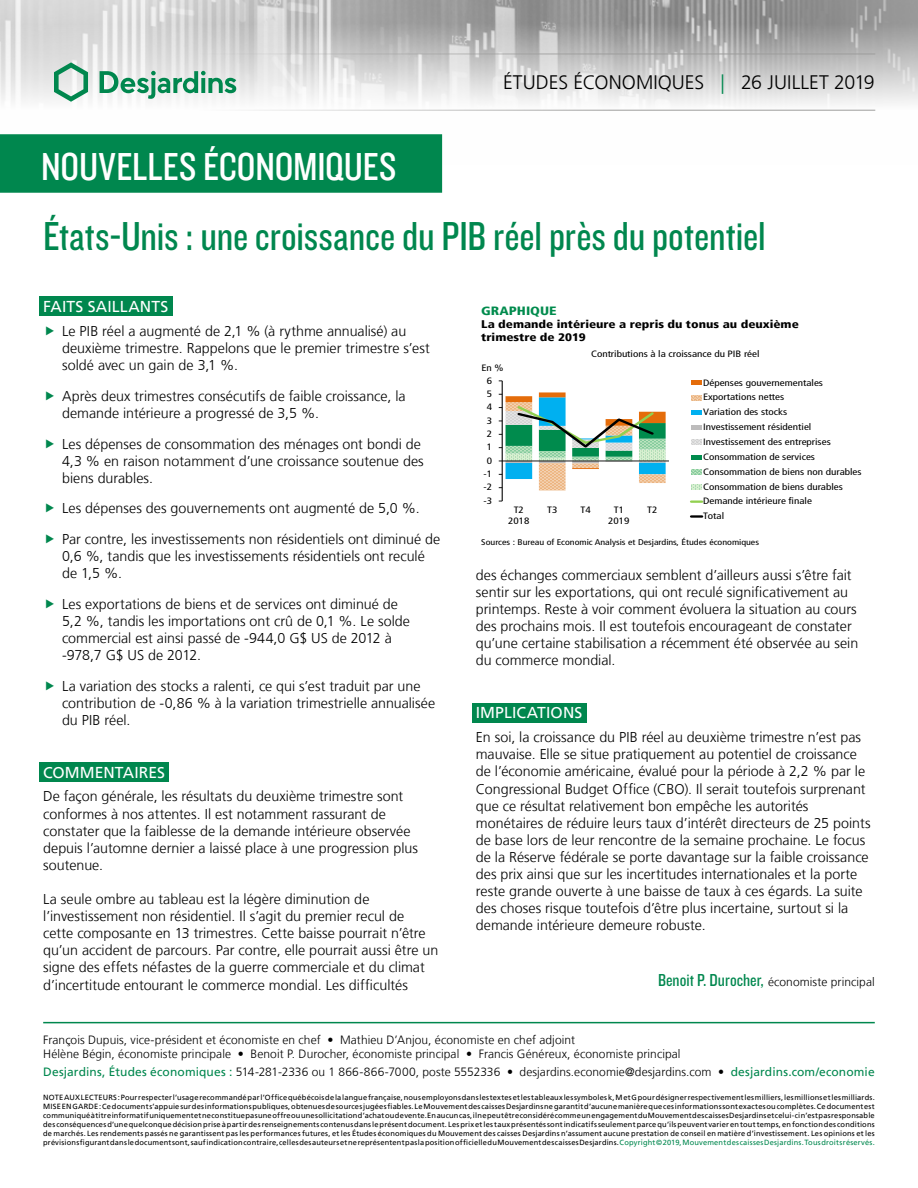
<style>
.page{position:relative;width:918px;height:1188px;background:#fff}
.page>*{position:absolute;margin:0;border:0;box-sizing:border-box;transform-origin:0 0}
.t1{font:42px "Knockout 29 Junior Ltweight";letter-spacing:-.005em;color:#00874e}
.t2{font:40.5px "Knockout 29 Junior Ltweight";color:#fff}
.t3{font:300 19.5px "Frutiger LT";color:#000}
.t4{font:15.75px "Frutiger LT";letter-spacing:.005em;color:#fff}
.t5{font:300 14.25px/17.1px "Frutiger LT";color:#000}
.t6{font:300 12px/14.4px "Frutiger LT";letter-spacing:.005em;color:#000}
.t7{font:900 condensed 12px "Frutiger LT";color:#008b4d;scale:1.2 1}
.t8{font:900 condensed 11.1px/13.2px "Frutiger LT";color:#000;scale:1.2 1}
.t9{font:condensed 9.3px "Frutiger LT";color:#000;scale:1.2 1}
.t10{font:condensed 9.15px/14.9px "Frutiger LT";color:#000;text-align:center;scale:1.2 1}
.t11{font:condensed 8.25px "Frutiger LT";color:#000;scale:1.2 1}
.t12{font:7.5px/9px "Frutiger LT";letter-spacing:.025em;color:#000;text-align:justify}
.s1{color:#00874e}
.s2{font-family:"Knockout 29 Junior Ltweight";font-weight:400;font-size:18px;color:#00874e}
.s3{font-weight:400;color:#00874e}
</style>
<div class="page">
<img style="left:0;top:0;width:918px;height:164px">
<hr style="left:43px;top:54px;width:832px;height:1px;background:#9d9d9c">
<hr style="left:43px;top:110px;width:832px;height:1px;background:#9d9d9c">
<svg style="left:54px;top:62px;width:34px;height:40px"></svg>
<svg style="left:100px;top:71px;width:136px;height:28px"></svg>
<div style="left:0;top:135px;width:441px;height:57px;background:#00874e"></div>
<div style="left:0;top:134px;width:442px;height:59px;border:2px solid #00874e"></div>
<hr style="left:43px;top:1022px;width:832px;height:1px;background:#00874e">
<div style="left:39px;top:296px;width:133px;height:20px;background:#00874e"></div>
<div style="left:39px;top:762px;width:130px;height:20px;background:#00874e"></div>
<div style="left:472px;top:703px;width:114px;height:19px;background:#00874e"></div>
<hr style="left:502px;top:381px;width:1px;height:120px;background:#000">
<hr style="left:502px;top:461px;width:167px;height:1px;background:#000">
<svg style="left:499px;top:392px;width:167px;height:99px"></svg>
<div style="left:691px;top:380px;width:11px;height:5px;background:#e46c0a"></div>
<svg style="left:691px;top:395px;width:11px;height:5px"></svg>
<div style="left:691px;top:410px;width:11px;height:5px;background:#00b0f0"></div>
<div style="left:691px;top:425px;width:11px;height:5px;background:#bdbcbc"></div>
<svg style="left:691px;top:440px;width:11px;height:5px"></svg>
<div style="left:691px;top:455px;width:11px;height:5px;background:#008b4d"></div>
<svg style="left:691px;top:470px;width:11px;height:4px"></svg>
<svg style="left:691px;top:484px;width:11px;height:5px"></svg>
<svg style="left:691px;top:500px;width:11px;height:3px"></svg>
<svg style="left:691px;top:515px;width:11px;height:3px"></svg>
<h2 class="t2" style="left:41px;top:140px;width:357px">NOUVELLES ÉCONOMIQUES</h2>
<h3 class="t3" style="left:503px;top:72px;width:373px">ÉTUDES ÉCONOMIQUES <span class="s1">|</span> 26 JUILLET 2019</h3>
<h1 class="t1" style="left:43px;top:209px;width:724px">États-Unis : une croissance du PIB réel près du potentiel</h1>
<p class="t4" style="left:43px;top:297px;width:127px">FAITS SAILLANTS</p>
<p class="t5" style="left:62px;top:323px;width:369px">Le PIB réel a augmenté de 2,1 % (à rythme annualisé) au deuxième trimestre. Rappelons que le premier trimestre s’est soldé avec un gain de 3,1 %.</p>
<p class="t5" style="left:62px;top:388px;width:345px">Après deux trimestres consécutifs de faible croissance, la demande intérieure a progressé de 3,5 %.</p>
<p class="t5" style="left:62px;top:435px;width:363px">Les dépenses de consommation des ménages ont bondi de<br>4,3 % en raison notamment d’une croissance soutenue des biens durables.</p>
<p class="t5" style="left:62px;top:493px;width:380px;line-height:30.6px">Les dépenses des gouvernements ont augmenté de 5,0 %.<br>Par contre, les investissements non résidentiels ont diminué de</p>
<p class="t5" style="left:62px;top:548px;width:364px">0,6 %, tandis que les investissements résidentiels ont reculé de 1,5 %.</p>
<p class="t5" style="left:62px;top:595px;width:349px">Les exportations de biens et de services ont diminué de 5,2 %, tandis les importations ont crû de 0,1 %. Le solde commercial est ainsi passé de -944,0 G$ US de 2012 à -978,7 G$ US de 2012.</p>
<p class="t5" style="left:62px;top:677px;width:375px">La variation des stocks a ralenti, ce qui s’est traduit par une contribution de -0,86 % à la variation trimestrielle annualisée du PIB réel.</p>
<p class="t4" style="left:43px;top:763px;width:123px">COMMENTAIRES</p>
<p class="t5" style="left:43px;top:788px;width:376px">De façon générale, les résultats du deuxième trimestre sont conformes à nos attentes. Il est notamment rassurant de constater que la faiblesse de la demande intérieure observée depuis l’automne dernier a laissé place à une progression plus soutenue.</p>
<p class="t5" style="left:43px;top:891px;width:397px">La seule ombre au tableau est la légère diminution de l’investissement non résidentiel. Il s’agit du premier recul de<br>cette composante en 13 trimestres. Cette baisse pourrait n’être qu’un accident de parcours. Par contre, elle pourrait aussi être un signe des effets néfastes de la guerre commerciale et du climat d’incertitude entourant le commerce mondial. Les difficultés</p>
<p class="t7" style="left:481px;top:303px;width:64px">GRAPHIQUE</p>
<p class="t8" style="left:481px;top:318px;width:266px">La demande intérieure a repris du tonus au deuxième trimestre de 2019</p>
<p class="t10" style="left:481px;top:361px;width:20px">En %</p>
<p class="t10" style="left:591px;top:347px;width:142px">Contributions à la croissance du PIB réel</p>
<p class="t9" style="left:487px;top:375px;width:6px">6</p>
<p class="t10" style="left:487px;top:386px;width:6px">5</p>
<p class="t10" style="left:487px;top:400px;width:6px">4</p>
<p class="t10" style="left:487px;top:413px;width:6px">3</p>
<p class="t10" style="left:487px;top:427px;width:6px">2</p>
<p class="t9" style="left:487px;top:442px;width:6px">1</p>
<p class="t10" style="left:487px;top:453px;width:6px">0</p>
<p class="t10" style="left:484px;top:467px;width:9px">-1</p>
<p class="t10" style="left:484px;top:480px;width:9px">-2</p>
<p class="t10" style="left:484px;top:493px;width:9px">-3</p>
<p class="t10" style="left:508px;top:504px;width:19px;line-height:10.8px">T2<br>2018</p>
<p class="t10" style="left:547px;top:502px;width:10px">T3</p>
<p class="t10" style="left:580px;top:502px;width:10px">T4</p>
<p class="t10" style="left:608px;top:504px;width:19px;line-height:10.8px">T1<br>2019</p>
<p class="t10" style="left:647px;top:502px;width:10px">T2</p>
<p class="t10" style="left:703px;top:375px;width:101px;text-align:left">Dépenses gouvernementales<br>Exportations nettes<br>Variation des stocks</p>
<p class="t9" style="left:703px;top:422px;width:92px">Investissement résidentiel</p>
<p class="t10" style="left:703px;top:434px;width:134px;text-align:left">Investissement des entreprises<br>Consommation de services<br>Consommation de biens non durables<br>Consommation de biens durables<br>Demande intérieure finale<br>Total</p>
<p class="t11" style="left:481px;top:537px;width:233px">Sources : Bureau of Economic Analysis et Desjardins, Études économiques</p>
<p class="t5" style="left:476px;top:567px;width:384px">des échanges commerciaux semblent d’ailleurs aussi s’être fait sentir sur les exportations, qui ont reculé significativement au printemps. Reste à voir comment évoluera la situation au cours des prochains mois. Il est toutefois encourageant de constater qu’une certaine stabilisation a récemment été observée au sein du commerce mondial.</p>
<p class="t4" style="left:476px;top:704px;width:108px">IMPLICATIONS</p>
<p class="t5" style="left:476px;top:729px;width:396px">En soi, la croissance du PIB réel au deuxième trimestre n’est pas mauvaise. Elle se situe pratiquement au potentiel de croissance de l’économie américaine, évalué pour la période à 2,2 % par le Congressional Budget Office (CBO). Il serait toutefois surprenant que ce résultat relativement bon empêche les autorités monétaires de réduire leurs taux d’intérêt directeurs de 25 points de base lors de leur rencontre de la semaine prochaine. Le focus de la Réserve fédérale se porte davantage sur la faible croissance des prix ainsi que sur les incertitudes internationales et la porte reste grande ouverte à une baisse de taux à ces égards. La suite des choses risque toutefois d’être plus incertaine, surtout si la demande intérieure demeure robuste.</p>
<p class="t6" style="left:658px;top:975px;width:218px"><span class="s2">Benoit P. Durocher,</span> économiste principal</p>
<p class="t6" style="left:43px;top:1032px;width:639px">François Dupuis, vice-président et économiste en chef • Mathieu D’Anjou, économiste en chef adjoint<br>Hélène Bégin, économiste principale • Benoit P. Durocher, économiste principal • Francis Généreux, économiste principal</p>
<p class="t6" style="left:43px;top:1065px;width:833px"><span class="s3">Desjardins, Études économiques :</span> 514‑281‑2336 ou 1 866‑866‑7000, poste 5552336 • desjardins.economie@desjardins.com • <span class="s3">desjardins.com/economie</span></p>
<p class="t12" style="left:43px;top:1093px;width:833px">NOTE AUX LECTEURS: Pour respecter l’usage recommandé par l’Office québécois de la langue française, nous employons dans les textes et les tableaux les symboles k, M et G pour désigner respectivement les milliers, les millions et les milliards.<br>MISE EN GARDE: Ce document s’appuie sur des informations publiques, obtenues de sources jugées fiables. Le Mouvement des caisses Desjardins ne garantit d’aucune manière que ces informations sont exactes ou complètes. Ce document est communiqué à titre informatif uniquement et ne constitue pas une offre ou une sollicitation d’achat ou de vente. En aucun cas, il ne peut être considéré comme un engagement du Mouvement des caisses Desjardins et celui-ci n’est pas responsable des conséquences d’une quelconque décision prise à partir des renseignements contenus dans le présent document. Les prix et les taux présentés sont indicatifs seulement parce qu’ils peuvent varier en tout temps, en fonction des conditions de marchés. Les rendements passés ne garantissent pas les performances futures, et les Études économiques du Mouvement des caisses Desjardins n’assument aucune prestation de conseil en matière d’investissement. Les opinions et les prévisions figurant dans le document sont, sauf indication contraire, celles des auteurs et ne représentent pas la position officielle du Mouvement des caisses Desjardins. <span class="s1">Copyright©2019, Mouvement des caisses Desjardins. Tous droits réservés.</span></p>
</div>
